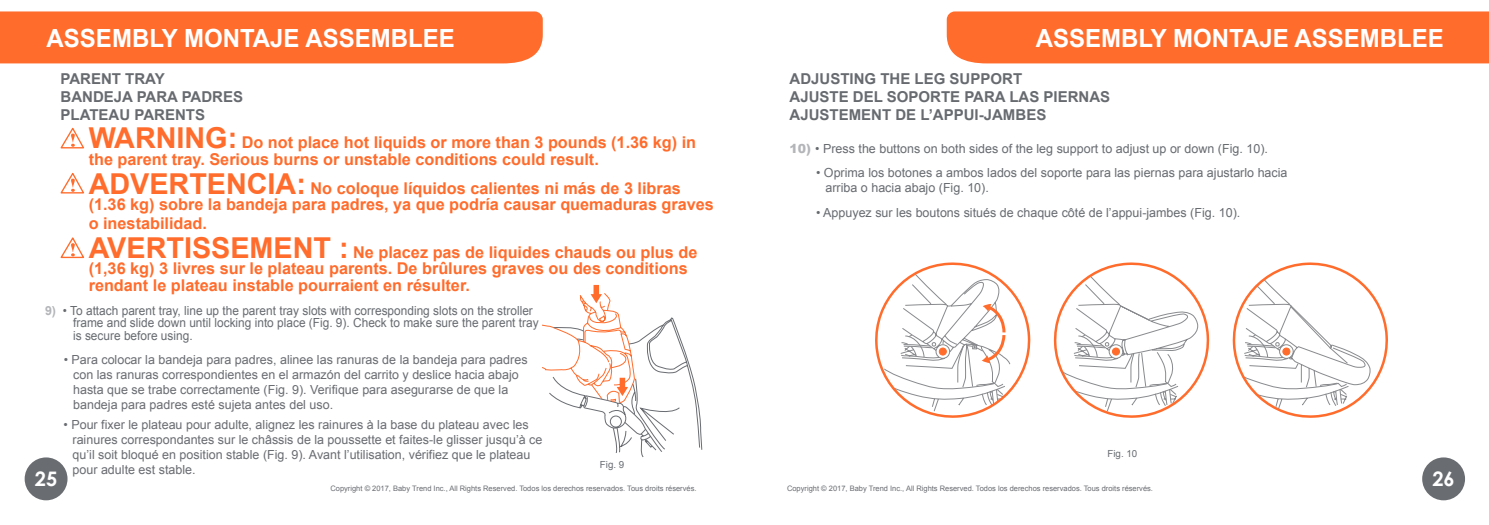
<style>
.page{position:relative;width:1489px;height:525px;background:#fff}
.page>*{position:absolute;margin:0;border:0;box-sizing:border-box;transform-origin:0 0}
.t1{font:700 25px "Arial";color:#fff;scale:.96 1}
.t2{font:700 20px "Century Gothic";color:#fff}
.t3{font:700 16.25px/16.2px "Arial";color:#ff6c2c}
.t4{font:700 15px/18px "Arial";color:#676b70}
.t5{font:12.5px/15px "Arial";color:#696c71}
.t6{font:12.5px/15px "Arial";color:#676b70}
.t7{font:12.5px/12.5px "Arial";color:#676b70;scale:.95 1}
.t8{font:9.75px "Arial";color:#676b70}
.t9{font:7.5px "Arial";color:#696c71}
.s1{font-weight:900;color:#b3b5b8}
.s2{font-size:28.75px}
.s3{font-weight:700;color:#b3b5b8}
</style>
<div class="page">
<div style="left:1421px;top:457px;width:43px;height:43px;background:#696c71;border-radius:50%"></div>
<div style="left:946px;top:11px;width:542px;height:52px;background:#ff6c2c"></div>
<div style="left:25px;top:457px;width:42px;height:43px;background:#696c71;border-radius:50%"></div>
<div style="left:0;top:11px;width:542px;height:52px;background:#ff6c2c"></div>
<svg style="left:60px;top:127px;width:24px;height:22px"></svg>
<svg style="left:60px;top:172px;width:24px;height:22px"></svg>
<svg style="left:60px;top:237px;width:24px;height:21px"></svg>
<svg style="left:542px;top:285px;width:160px;height:172px"></svg>
<svg style="left:1053px;top:262px;width:157px;height:156px"></svg>
<svg style="left:1232px;top:262px;width:156px;height:156px"></svg>
<svg style="left:875px;top:262px;width:156px;height:156px"></svg>
<h1 class="t1" style="left:47px;top:24px;width:427px">ASSEMBLY MONTAJE ASSEMBLEE</h1>
<h1 class="t1" style="left:1035px;top:24px;width:427px">ASSEMBLY MONTAJE ASSEMBLEE</h1>
<p class="t4" style="left:789px;top:69px;width:322px">ADJUSTING THE LEG SUPPORT<br>AJUSTE DEL SOPORTE PARA LAS PIERNAS<br>AJUSTEMENT DE L’APPUI-JAMBES</p>
<p class="t6" style="left:789px;top:141px;width:480px"><span class="s1">10)</span> • Press the buttons on both sides of the leg support to adjust up or down (Fig. 10).</p>
<p class="t6" style="left:825px;top:165px;width:463px;text-indent:-9px">• Oprima los botones a ambos lados del soporte para las piernas para ajustarlo hacia arriba o hacia abajo (Fig. 10).</p>
<p class="t6" style="left:816px;top:205px;width:426px">• Appuyez sur les boutons situés de chaque côté de l’appui-jambes (Fig. 10).</p>
<p class="t4" style="left:61px;top:69px;width:184px">PARENT TRAY<br>BANDEJA PARA PADRES<br>PLATEAU PARENTS</p>
<h3 class="t3" style="left:89px;top:134px;width:609px"><span class="s2">WARNING:</span> Do not place hot liquids or more than 3 pounds (1.36 kg) in the parent tray. Serious burns or unstable conditions could result.</h3>
<h3 class="t3" style="left:89px;top:179px;width:626px"><span class="s2">ADVERTENCIA:</span> No coloque líquidos calientes ni más de 3 libras (1.36 kg) sobre la bandeja para padres, ya que podría causar quemaduras graves</h3>
<h3 class="t3" style="left:89px;top:209px;width:610px;line-height:28.8px">o inestabilidad.<br><span class="s2">AVERTISSEMENT :</span> Ne placez pas de liquides chauds ou plus de</h3>
<h3 class="t3" style="left:89px;top:260px;width:600px">(1,36 kg) 3 livres sur le plateau parents. De brûlures graves ou des conditions rendant le plateau instable pourraient en résulter.</h3>
<p class="t7" style="left:73px;top:304px;width:491px;text-indent:-28px"><span class="s3">9)</span> • To attach parent tray, line up the parent tray slots with corresponding slots on the stroller frame and slide down until locking into place (Fig. 9). Check to make sure the parent tray is secure before using.</p>
<p class="t5" style="left:73px;top:352px;width:456px;text-indent:-9px">• Para colocar la bandeja para padres, alinee las ranuras de la bandeja para padres con las ranuras correspondientes en el armazón del carrito y deslice hacia abajo hasta que se trabe correctamente (Fig. 9). Verifique para asegurarse de que la bandeja para padres esté sujeta antes del uso.</p>
<p class="t5" style="left:72px;top:417px;width:471px;text-indent:-9px">• Pour fixer le plateau pour adulte, alignez les rainures à la base du plateau avec les rainures correspondantes sur le châssis de la poussette et faites-le glisser jusqu’à ce qu’il soit bloqué en position stable (Fig. 9). Avant l’utilisation, vérifiez que le plateau pour adulte est stable.</p>
<p class="t8" style="left:1107px;top:447px;width:31px">Fig. 10</p>
<p class="t8" style="left:600px;top:458px;width:26px">Fig. 9</p>
<h2 class="t2" style="left:35px;top:466px;width:24px">25</h2>
<p class="t9" style="left:330px;top:483px;width:367px">Copyright © 2017, Baby Trend Inc., All Rights Reserved. Todos los derechos reservados. Tous droits réservés.</p>
<p class="t9" style="left:787px;top:483px;width:367px">Copyright © 2017, Baby Trend Inc., All Rights Reserved. Todos los derechos reservados. Tous droits réservés.</p>
<h2 class="t2" style="left:1432px;top:466px;width:24px">26</h2>
</div>
